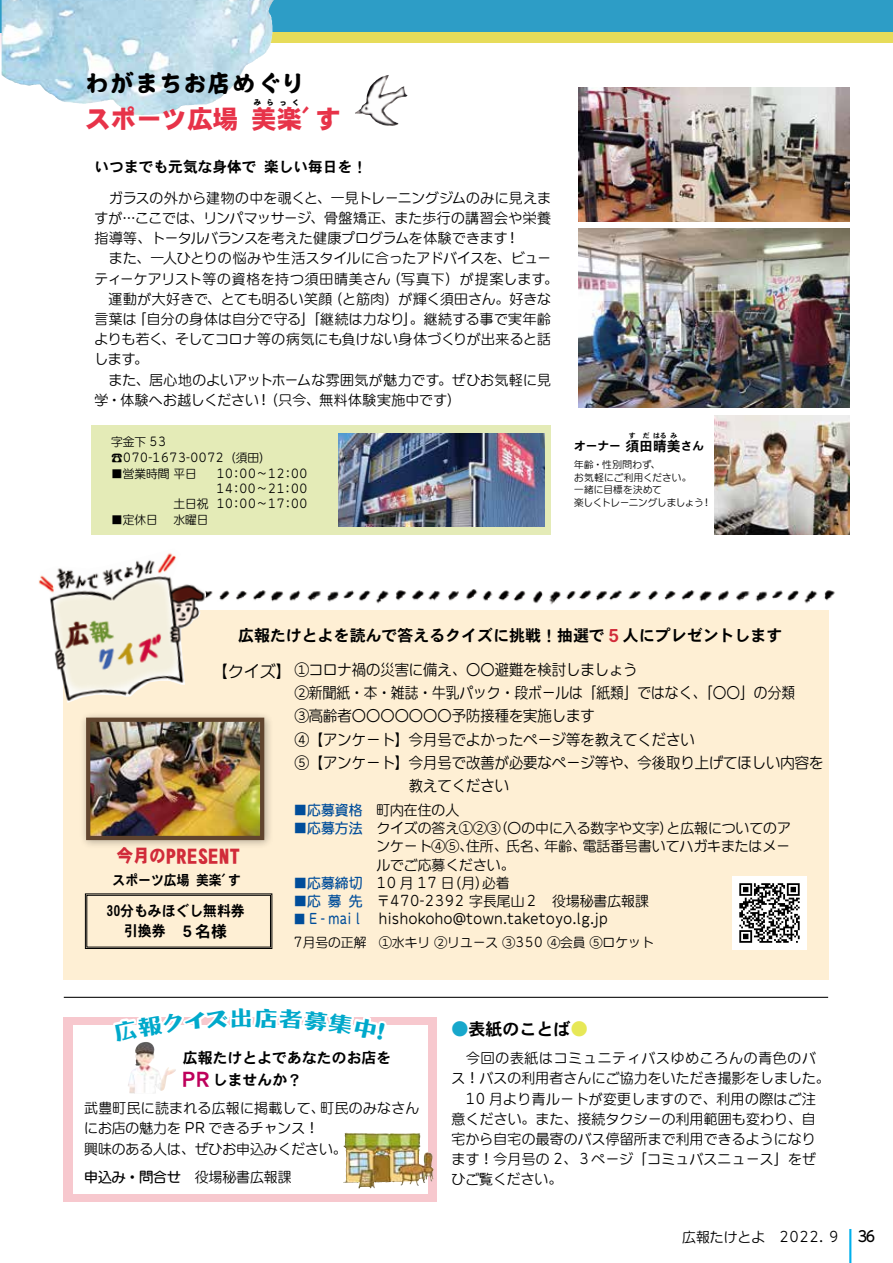
<style>
.page{position:relative;width:893px;height:1263px;background:#fff}
.page>*{position:absolute;margin:0;border:0;box-sizing:border-box;transform-origin:0 0}
.t1{font:25.5px "DFHS Gothic W9 WIN RKSJ H";color:#e73349}
.t2{font:24.45px "DF Dou Dou W12 WIN RKSJ H";color:#000}
.t3{font:21.3px "DFHS Gothic W9 WIN RKSJ H";color:#d12b3a}
.t4{font:21.3px "DFHS Gothic W7 WINP RKSJ H";color:#be005b}
.t5{font:18px "DFHS Gothic W7 WIN RKSJ H";color:#d12b3a}
.t6{font:16.95px "DFHS Gothic W7 WIN RKSJ H";color:#000}
.t7{font:15.9px "DFHS Gothic W7 WIN RKSJ H";color:#000}
.t8{font:15.9px "DFUD Maru Gothic W4 WINP RKSJ H";color:#000}
.t9{font:14.85px "DFUD Maru Gothic W4 WINP RKSJ H";color:#000;scale:.96 1}
.t10{font:14.85px/22.4px "DFHS Gothic W7 WINP RKSJ H";color:#000}
.t11{font:14.85px "DFHS Gothic W7 WIN RKSJ H";color:#000}
.t12{font:14.85px/20.7px "DFHS Gothic W7 WIN RKSJ H";color:#000;text-align:center;scale:.93 1}
.t13{font:14.85px "DFUD Maru Gothic W6 WINP RKSJ H";color:#000}
.t14{font:13.8px/20.2px "DFUD Maru Gothic W4 WINP RKSJ H";letter-spacing:.015em;color:#000}
.t15{font:13.8px "DFUD Maru Gothic W4 WINP RKSJ H";letter-spacing:-.005em;color:#000}
.t16{font:13.8px "DFUD Maru Gothic W4 WINP RKSJ H";letter-spacing:.035em;color:#000}
.t17{font:13.8px "DFUD Maru Gothic W4 WINP RKSJ H";letter-spacing:.07em;color:#000}
.t18{font:13.8px "DFHS Gothic W7 WIN RKSJ H";color:#000;scale:.93 1}
.t19{font:13.8px "DFHS Gothic W7 WIN RKSJ H";color:#000}
.t20{font:13.8px "DFUD Maru Gothic W6 WINP RKSJ H";color:#004d9a}
.t21{font:12.75px "DFUD Maru Gothic W4 WINP RKSJ H";color:#000}
.t22{font:11.7px/14.9px "DFUD Maru Gothic W4 WINP RKSJ H";color:#000}
.t23{font:11.7px "DFHS Gothic W7 WIN RKSJ H";color:#000}
.t24{font:9.6px/12.8px "DFUD Maru Gothic W4 WINP RKSJ H";letter-spacing:.03em;color:#000}
.t25{font:9.6px "DFUD Maru Gothic W4 WINP RKSJ H";letter-spacing:-.02em;color:#000}
.t26{font:9.6px "DFUD Maru Gothic W4 WINP RKSJ H";letter-spacing:.005em;color:#000}
.t27{font:7.5px "DFHS Gothic W9 WIN RKSJ H";color:#000}
.t28{font:6.9px "DFHS Gothic W7 WIN RKSJ H";color:#000}
.s1{font-family:"MS Gothic"}
.s2{font-size:18px}
.s3{font-size:15.9px}
.s4{font-family:"DFUD Maru Gothic W6 WINP RKSJ H";color:#004d9a}
.s5{color:#00a0e9}
.s6{font-family:"DFUD Maru Gothic W2 WINP RKSJ H"}
.s7{font-family:"DFUD Maru Gothic W6 WINP RKSJ H"}
.s8{color:#17a7cb}
.s9{color:#e7e857}
</style>
<div class="page">
<hr style="left:849px;top:1229px;width:2px;height:34px;background:#00afec">
<svg style="left:0;top:0;width:1px;height:47px"></svg>
<div style="left:64px;top:1017px;width:373px;height:185px;background:#f7c8ce"></div>
<div style="left:73px;top:1025px;width:354px;height:169px;background:#fff"></div>
<hr style="left:64px;top:997px;width:764px;height:1px;background:#000">
<div style="left:1px;top:0;width:892px;height:32px;background:#2d9dc6"></div>
<div style="left:269px;top:32px;width:624px;height:11px;background:#e7dc5a"></div>
<img style="left:2px;top:0;width:214px;height:115px">
<div style="left:64px;top:609px;width:765px;height:370px;background:#feefd4"></div>
<img style="left:208px;top:589px;width:627px;height:16px">
<img style="left:39px;top:553px;width:169px;height:150px">
<img style="left:732px;top:877px;width:74px;height:73px">
<div style="left:79px;top:711px;width:195px;height:139px;background:#000;opacity:.3"></div>
<img style="left:91px;top:723px;width:168px;height:112px">
<div style="left:86px;top:718px;width:178px;height:122px;border:4px solid #60442e"></div>
<img style="left:370px;top:75px;width:18px;height:12px">
<div style="left:91px;top:425px;width:460px;height:110px;background:#e4ebb7"></div>
<svg style="left:85px;top:893px;width:188px;height:56px"></svg>
<div style="left:86px;top:895px;width:185px;height:52px;border:1px solid #000"></div>
<img style="left:578px;top:229px;width:272px;height:179px">
<img style="left:339px;top:433px;width:205px;height:93px">
<img style="left:578px;top:87px;width:272px;height:134px">
<img style="left:714px;top:415px;width:136px;height:120px">
<img style="left:343px;top:1133px;width:82px;height:55px">
<img style="left:135px;top:1042px;width:10px;height:23px">
<h2 class="t2" style="left:85px;top:71px;width:222px">わがまちお店めぐり</h2>
<h1 class="t1" style="left:85px;top:106px;width:155px">スポーツ広場</h1>
<p class="t27" style="left:254px;top:99px;width:47px">みらっく</p>
<h1 class="t1" style="left:251px;top:106px;width:91px">美楽す'</h1>
<p class="t11" style="left:95px;top:160px;width:164px">いつまでも元気な身体で</p>
<p class="t14" style="left:95px;top:187px;width:458px">　ガラスの外から建物の中を覗くと、一見トレーニングジムのみに見えま</p>
<p class="t14" style="left:95px;top:208px;width:458px">すが…ここでは、リンパマッサージ、骨盤矯正、また歩行の講習会や栄養</p>
<p class="t14" style="left:506px;top:228px;width:15px">!</p>
<p class="t11" style="left:264px;top:160px;width:105px">楽しい毎日を!</p>
<p class="t15" style="left:95px;top:229px;width:415px">指導等、トータルバランスを考えた健康プログラムを体験できます</p>
<p class="t14" style="left:95px;top:248px;width:458px">　また、一人ひとりの悩みや生活スタイルに合ったアドバイスを、ビュー</p>
<p class="t17" style="left:387px;top:269px;width:173px">（写真下）が提案します。</p>
<p class="t14" style="left:328px;top:268px;width:224px;text-indent:-234px">ティーケアリスト等の資格を持つ須田晴美さん<br>（と筋肉）が輝く須田さん。好きな</p>
<p class="t14" style="left:133px;top:288px;width:420px;text-indent:-38px">　運動が大好きで、とても明るい笑顔<br>「自分の身体は自分で守る」「継続は力なり」。継続する事で実年齢</p>
<p class="t14" style="left:95px;top:309px;width:44px">言葉は</p>
<p class="t14" style="left:95px;top:329px;width:458px">よりも若く、そしてコロナ等の病気にも負けない身体づくりが出来ると話</p>
<p class="t14" style="left:95px;top:349px;width:55px">します。</p>
<p class="t14" style="left:95px;top:369px;width:458px">　また、居心地のよいアットホームな雰囲気が魅力です。ぜひお気軽に見</p>
<p class="t16" style="left:257px;top:391px;width:206px">！（只今、無料体験実施中です(</p>
<p class="t14" style="left:95px;top:389px;width:166px">学・体験へお越しください</p>
<p class="t22" style="left:111px;top:434px;width:68px">字金下 53　</p>
<p class="t22" style="left:111px;top:450px;width:161px"><span class="s1">☎</span>070-1673-0072（須田(</p>
<p class="t22" style="left:216px;top:466px;width:93px">10：00~12：00</p>
<p class="t22" style="left:111px;top:466px;width:87px">■営業時間平日</p>
<p class="t22" style="left:111px;top:512px;width:99px">■定休日　水曜日</p>
<p class="t22" style="left:216px;top:481px;width:93px">14：00~21：00<br>10：00~17：00</p>
<p class="t28" style="left:629px;top:432px;width:8px">す</p>
<p class="t28" style="left:643px;top:432px;width:8px">だ</p>
<p class="t28" style="left:653px;top:432px;width:15px">はる</p>
<p class="t28" style="left:670px;top:432px;width:8px">み</p>
<p class="t19" style="left:625px;top:439px;width:57px">須田晴美</p>
<p class="t23" style="left:574px;top:440px;width:48px">オーナー</p>
<p class="t23" style="left:681px;top:440px;width:25px">さん</p>
<p class="t24" style="left:574px;top:458px;width:119px">年齢・性別問わず、<br>お気軽にご利用ください。一緒に目標を決めて</p>
<p class="t25" style="left:574px;top:496px;width:131px">楽しくトレーニングしましょう</p>
<p class="t26" style="left:702px;top:496px;width:11px">!</p>
<p class="t7" style="left:623px;top:628px;width:161px">人にプレゼントします</p>
<p class="t7" style="left:238px;top:628px;width:368px">広報たけとよを読んで答えるクイズに挑戦！抽選で</p>
<h3 class="t5" style="left:605px;top:627px;width:20px">５</h3>
<p class="t8" style="left:212px;top:660px;width:81px">【クイズ【</p>
<h3 class="t3" style="left:117px;top:845px;width:125px"><span class="s2">今月の</span>PRESENT</h3>
<p class="t18" style="left:113px;top:873px;width:84px">スポーツ広場</p>
<p class="t18" style="left:196px;top:873px;width:50px">美楽す'</p>
<p class="t12" style="left:106px;top:900px;width:150px">30分もみほぐし無料券引換券　<span class="s3">５名様</span></p>
<p class="t9" style="left:295px;top:659px;width:359px">①コロナ禍の災害に備え、○○避難を検討しましょう</p>
<p class="t9" style="left:295px;top:683px;width:523px">②新聞紙・本・雑誌・牛乳パック・段ボールは「紙類」ではなく、「○○」の分類</p>
<p class="t9" style="left:295px;top:706px;width:314px">③高齢者○○○○○○○予防接種を実施します</p>
<p class="t9" style="left:295px;top:729px;width:418px">④【アンケート】今月号でよかったページ等を教えてください</p>
<p class="t9" style="left:295px;top:753px;width:552px">⑤【アンケート】今月号で改善が必要なページ等や、今後取り上げてほしい内容を</p>
<p class="t9" style="left:409px;top:776px;width:106px">教えてください</p>
<p class="t14" style="left:293px;top:800px;width:167px"><span class="s4">■応募資格</span>　町内在住の人</p>
<p class="t14" style="left:583px;top:819px;width:209px;line-height:18.1px;text-indent:-289px"><span class="s4">■応募方法</span><span class="s5">　</span>クイズの答え①②③（○の中に入る数字や文字）<br>電話番号書いてハガキまたはメー</p>
<p class="t14" style="left:666px;top:818px;width:126px">と広報についてのア</p>
<p class="t14" style="left:376px;top:836px;width:98px">ンケート④⑤、</p>
<p class="t14" style="left:376px;top:854px;width:140px">ルでご応募ください。</p>
<p class="t14" style="left:482px;top:872px;width:29px">必着</p>
<p class="t14" style="left:466px;top:836px;width:83px">住所、氏名、</p>
<p class="t14" style="left:545px;top:836px;width:43px">年齢、</p>
<p class="t14" style="left:349px;top:873px;width:302px;line-height:18px;text-indent:-55px"><span class="s4">■応募締切</span>　10 月 17 （日月）<br><span class="s4">先</span>　〒470-2392 字長尾山２　役場秘書広報課</p>
<p class="t20" style="left:328px;top:891px;width:15px">募</p>
<p class="t20" style="left:293px;top:891px;width:29px">■応</p>
<p class="t14" style="left:293px;top:908px;width:316px"><span class="s4">■ E - mai l</span><span class="s6">　</span> hishokoho@town.taketoyo.lg.jp</p>
<p class="t21" style="left:293px;top:934px;width:362px">7月号の正解　①水キリ ②リユース ③350 ④会員 ⑤ロケット</p>
<p class="t10" style="left:213px;top:1046px;width:180px;text-indent:-30px">広報たけとよであなたのお店をしませんか?</p>
<h3 class="t4" style="left:183px;top:1069px;width:28px">PR</h3>
<p class="t14" style="left:84px;top:1098px;width:264px">武豊町民に読まれる広報に掲載して、<br>にお店の魅力を PR できるチャンス!<br>興味のある人は、ぜひお申込みください。</p>
<p class="t14" style="left:84px;top:1167px;width:209px"><span class="s7">申込み・問合せ</span>　役場秘書広報課</p>
<p class="t14" style="left:320px;top:1098px;width:100px">町民のみなさん</p>
<p class="t6" style="left:452px;top:1020px;width:138px"><span class="s8">●</span>表紙のことば<span class="s9">●</span></p>
<p class="t14" style="left:452px;top:1048px;width:380px">　今回の表紙はコミュニティバスゆめころんの青色のバス！バスの利用者さんにご協力をいただき撮影をしました。　10 月より青ルートが変更しますので、利用の際はご注意ください。また、接続タクシーの利用範囲も変わり、自宅から自宅の最寄のバス停留所まで利用できるようになります！今月号の 2、３ページ「コミュバスニュース」をぜひご覧ください。</p>
<p class="t14" style="left:682px;top:1226px;width:84px">広報たけとよ</p>
<p class="t14" style="left:779px;top:1226px;width:63px">2022. ９</p>
<p class="t13" style="left:857px;top:1226px;width:20px">36</p>
</div>
